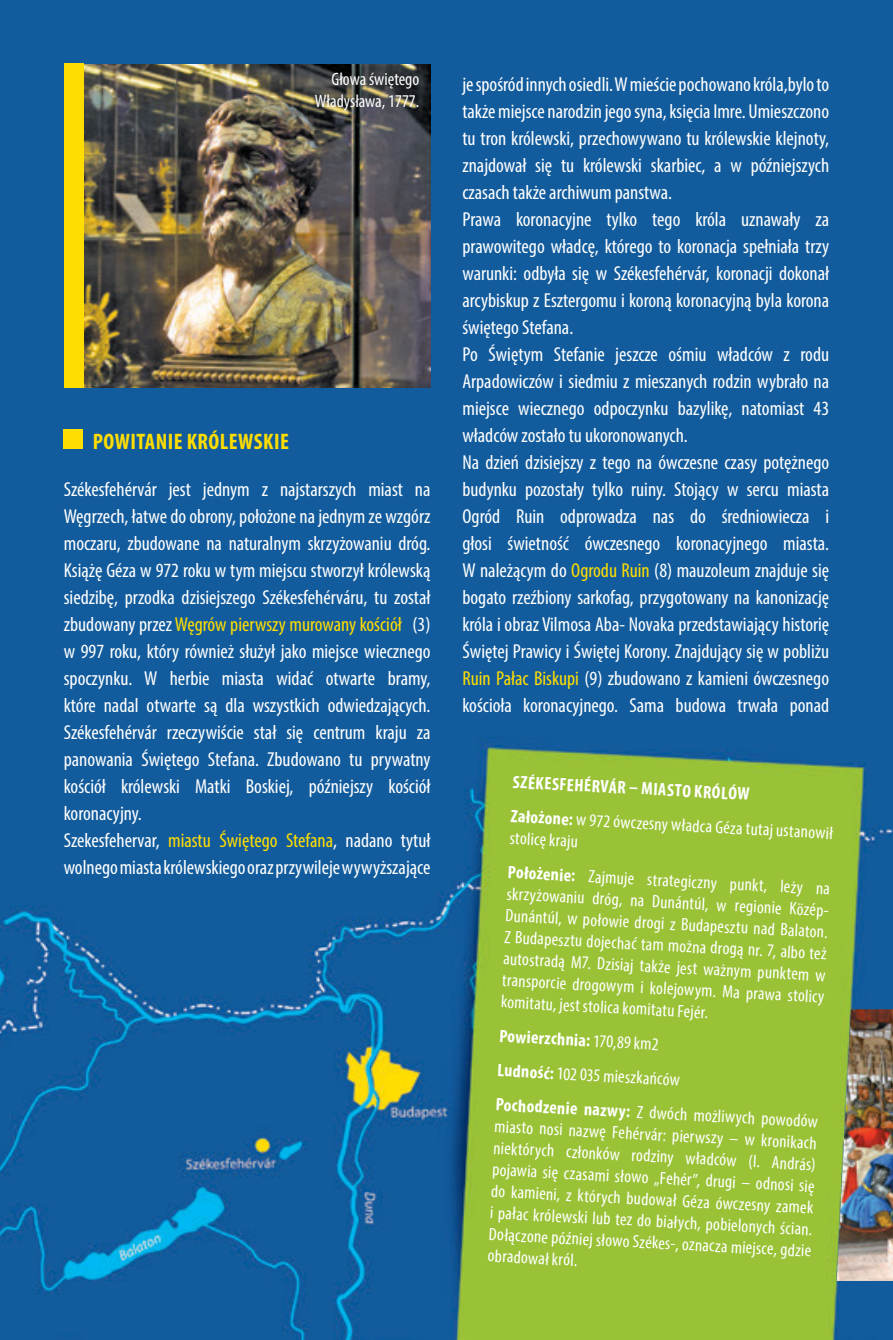
<style>
.page{position:relative;width:893px;height:1340px;background:#fff}
.page>*{position:absolute;margin:0;border:0;box-sizing:border-box;transform-origin:0 0}
.t1{font:700 condensed 22.5px "Myriad Pro";letter-spacing:.02em;color:#fd0}
.t2{font:condensed 20.25px/27px "Myriad Pro";color:#fff}
.t3{font:condensed 18px/21.6px "Myriad Pro";color:#fff}
.t4{font:700 condensed 18px/34.4px "Myriad Pro";color:#fff}
.s1{color:#fd0}
.s2{font-weight:400}
.s3{font-weight:700}
</style>
<div class="page">
<img style="left:0;top:0;width:893px;height:1339px">
<div style="left:64px;top:429px;width:19px;height:20px;background:#fd0"></div>
<img style="left:84px;top:65px;width:347px;height:323px">
<div style="left:64px;top:64px;width:20px;height:324px;background:#fd0"></div>
<img style="left:837px;top:1009px;width:56px;height:271px">
<p class="t3" style="left:315px;top:68px;width:106px;text-align:right">Głowa świętego<br>Władysława, 1777.</p>
<p class="t1" style="left:93px;top:427px;width:198px">POWITANIE KRÓLEWSKIE</p>
<p class="t2" style="left:64px;top:475px;width:368px">Székesfehérvár jest jednym z najstarszych miast na Węgrzech, łatwe do obrony, położone na jednym ze wzgórz moczaru, zbudowane na naturalnym skrzyżowaniu dróg.<br>Książę Géza w 972 roku w tym miejscu stworzył królewską siedzibę, przodka dzisiejszego Székesfehérváru, tu został zbudowany przez <span class="s1">Węgrów pierwszy murowany kościół</span> (3) w 997 roku, który również służył jako miejsce wiecznego spoczynku. W herbie miasta widać otwarte bramy, które nadal otwarte są dla wszystkich odwiedzających.<br>Székesfehérvár rzeczywiście stał się centrum kraju za panowania świętego Stefana. Zbudowano tu prywatny kościół królewski Matki Boskiej, późniejszy kościół koronacyjny.<br>Szekesfehervar, <span class="s1">miastu świętego Stefana</span>, nadano tytuł wolnego miasta królewskiego oraz przywileje wywyższające</p>
<p class="t2" style="left:462px;top:70px;width:368px">je spośród innych osiedli. W mieście pochowano króla,bylo to także miejsce narodzin jego syna, księcia Imre. Umieszczono tu tron królewski, przechowywano tu królewskie klejnoty, znajdował się tu królewski skarbiec, a w późniejszych czasach także archiwum panstwa.<br>Prawa koronacyjne tylko tego króla uznawały za prawowitego władcę, którego to koronacja spełniała trzy warunki: odbyła się w Székesfehérvár, koronacji dokonał arcybiskup z Esztergomu i koroną koronacyjną byla korona świętego Stefana.<br>Po świętym Stefanie jeszcze ośmiu władców z rodu Arpadowiczów i siedmiu z mieszanych rodzin wybrało na miejsce wiecznego odpoczynku bazylikę, natomiast 43 władców zostało tu ukoronowanych.<br>Na dzień dzisiejszy z tego na ówczesne czasy potężnego budynku pozostały tylko ruiny. Stojący w sercu miasta Ogród Ruin odprowadza nas do średniowiecza i głosi świetność ówczesnego koronacyjnego miasta.<br>W należącym do <span class="s1">Ogrodu Ruin</span> (8) mauzoleum znajduje się bogato rzeźbiony sarkofag, przygotowany na kanonizację króla i obraz Vilmosa Aba- Novaka przedstawiający historię świętej Prawicy i świętej Korony. Znajdujący się w pobliżu <span class="s1">Ruin Pałac Biskupi</span> (9) zbudowano z kamieni ówczesnego kościoła koronacyjnego. Sama budowa trwała ponad</p>
<p class="t4" style="left:513px;top:764px;width:324px;rotate:3deg">SZÉKESFEHÉRVÁR – MIASTO KRÓLÓW<br>ZAŁOŻONE: <span class="s2">w 972 ówczesny władca Géza tutaj ustanowił</span></p>
<p class="t3" style="left:511px;top:820px;width:324px;line-height:34.4px;rotate:3deg">stolicę kraju<br><span class="s3">POŁOŻENIE:</span> Zajmuje strategiczny punkt, leży na</p>
<p class="t3" style="left:507px;top:882px;width:328px;rotate:3deg">skrzyżowaniu dróg, na Dunántúl, w regionie Közép-Dunántúl, w połowie drogi z Budapesztu nad Balaton.<br>Z Budapesztu dojechać tam można drogą nr. 7, albo też autostradą M7. Dzisiaj także jest ważnym punktem w transporcie drogowym i kolejowym. Ma prawa stolicy komitatu, jest stolica komitatu fejér.</p>
<p class="t3" style="left:500px;top:1018px;width:324px;line-height:34.4px;rotate:3deg"><span class="s3">POWIERZCHNIA:</span> 170,89 km2<br><span class="s3">LUDNOŚĆ:</span> 102 035 mieszkańców<br><span class="s3">POCHODZENIE NAZWY:</span> Z dwóch możliwych powodów</p>
<p class="t3" style="left:495px;top:1115px;width:324px;text-align:justify;rotate:3deg">miasto nosi nazwę fehérvár: pierwszy – w kronikach niektórych członków rodziny władców (I. András) pojawia się czasami słowo „fehér”, drugi – odnosi się do kamieni, z których budował Géza ówczesny zamek i pałac królewski lub tez do białych, pobielonych ścian.<br>Dołączone później słowo Székes-, oznacza miejsce, gdzie obradował król.</p>
</div>
